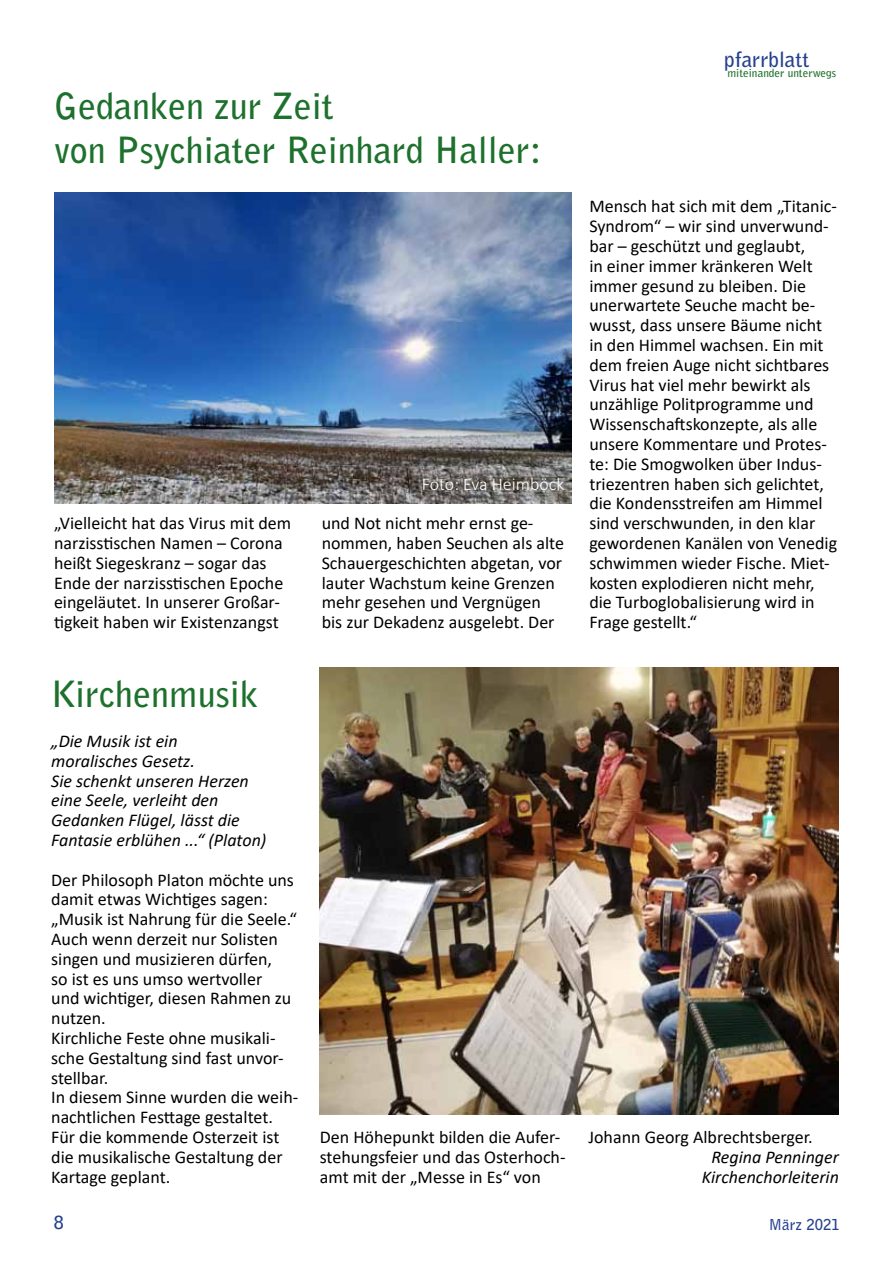
<style>
.page{position:relative;width:893px;height:1263px;background:#fff}
.page>*{position:absolute;margin:0;border:0;box-sizing:border-box;transform-origin:0 0}
.t1{font:700 36px/43.2px "Bell Gothic Std";color:#1e712d}
.t2{font:700 21px "Bell Gothic Std";color:#25408f}
.t3{font:18px/19.8px "Calibri";color:#000}
.t4{font:italic 18px/19.8px "Calibri";color:#000}
.t5{font:300 18px "Calibri";color:#fff}
.t6{font:700 18px "Bell Gothic Std";color:#25408f}
.t7{font:700 15px "Bell Gothic Std";color:#25408f}
.t8{font:700 11.25px "Bell Gothic Std";color:#1e712d}
</style>
<div class="page">
<img style="left:319px;top:668px;width:520px;height:446px">
<img style="left:54px;top:193px;width:517px;height:310px">
<h1 class="t1" style="left:54px;top:85px;width:489px">Gedanken zur Zeit<br>von Psychiater Reinhard Haller:</h1>
<p class="t5" style="left:422px;top:472px;width:144px">Foto: Eva Heimböck</p>
<p class="t3" style="left:54px;top:513px;width:239px">„Vielleicht hat das Virus mit dem narzisstischen Namen – Corona heißt Siegeskranz – sogar das<br>Ende der narzisstischen Epoche eingeläutet. In unserer Großar&shy;tigkeit haben wir Existenzangst</p>
<p class="t3" style="left:322px;top:513px;width:244px">und Not nicht mehr ernst ge&shy;nommen, haben Seuchen als alte<br>Schauergeschichten abgetan, vor lauter Wachstum keine Grenzen mehr gesehen und Vergnügen bis zur Dekadenz ausgelebt. Der</p>
<p class="t2" style="left:724px;top:46px;width:87px">pfarrblatt</p>
<p class="t8" style="left:727px;top:66px;width:110px">miteinander unterwegs</p>
<p class="t3" style="left:589px;top:196px;width:249px">Mensch hat sich mit dem „Titanic-<br>Syndrom“ – wir sind unverwund&shy;bar – geschützt und geglaubt,<br>in einer immer kränkeren Welt immer gesund zu bleiben. Die unerwartete Seuche macht be&shy;wusst, dass unsere Bäume nicht in den Himmel wachsen. Ein mit dem freien Auge nicht sichtbares<br>Virus hat viel mehr bewirkt als unzählige Politprogramme und<br>Wissenschaftskonzepte, als alle unsere Kommentare und Protes&shy;te: Die Smogwolken über Indus&shy;triezentren haben sich gelichtet, die Kondensstreifen am Himmel sind verschwunden, in den klar gewordenen Kanälen von Venedig schwimmen wieder Fische. Miet&shy;kosten explodieren nicht mehr, die Turboglobalisierung wird in<br>Frage gestellt.“</p>
<h1 class="t1" style="left:51px;top:673px;width:208px">Kirchenmusik</h1>
<p class="t4" style="left:51px;top:730px;width:217px">„Die Musik ist ein moralisches Gesetz.<br>Sie schenkt unseren Herzen eine Seele, verleiht den<br>Gedanken Flügel, lässt die<br>Fantasie erblühen ...“ (Platon)</p>
<p class="t3" style="left:51px;top:869px;width:249px">Der Philosoph Platon möchte uns damit etwas Wichtiges sagen: „Musik ist Nahrung für die Seele.“<br>Auch wenn derzeit nur Solisten singen und musizieren dürfen,<br>so ist es uns umso wertvoller<br>und wichtiger, diesen Rahmen zu nutzen.<br>Kirchliche Feste ohne musikali&shy;sche Gestaltung sind fast unvor&shy;stellbar.<br>In diesem Sinne wurden die weih&shy;nachtlichen Festtage gestaltet.<br>Für die kommende Osterzeit ist die musikalische Gestaltung der<br>Kartage geplant.</p>
<p class="t3" style="left:320px;top:1127px;width:247px">Den Höhepunkt bilden die Aufer&shy;stehungsfeier und das Osterhoch&shy;amt mit der „Messe in Es“ von</p>
<p class="t3" style="left:588px;top:1127px;width:226px">Johann Georg Albrechtsberger.</p>
<p class="t4" style="left:702px;top:1146px;width:139px;text-align:center">Regina Penninger<br>Kirchenchorleiterin</p>
<p class="t6" style="left:54px;top:1212px;width:12px">8</p>
<p class="t7" style="left:769px;top:1215px;width:72px">März 2021</p>
</div>
